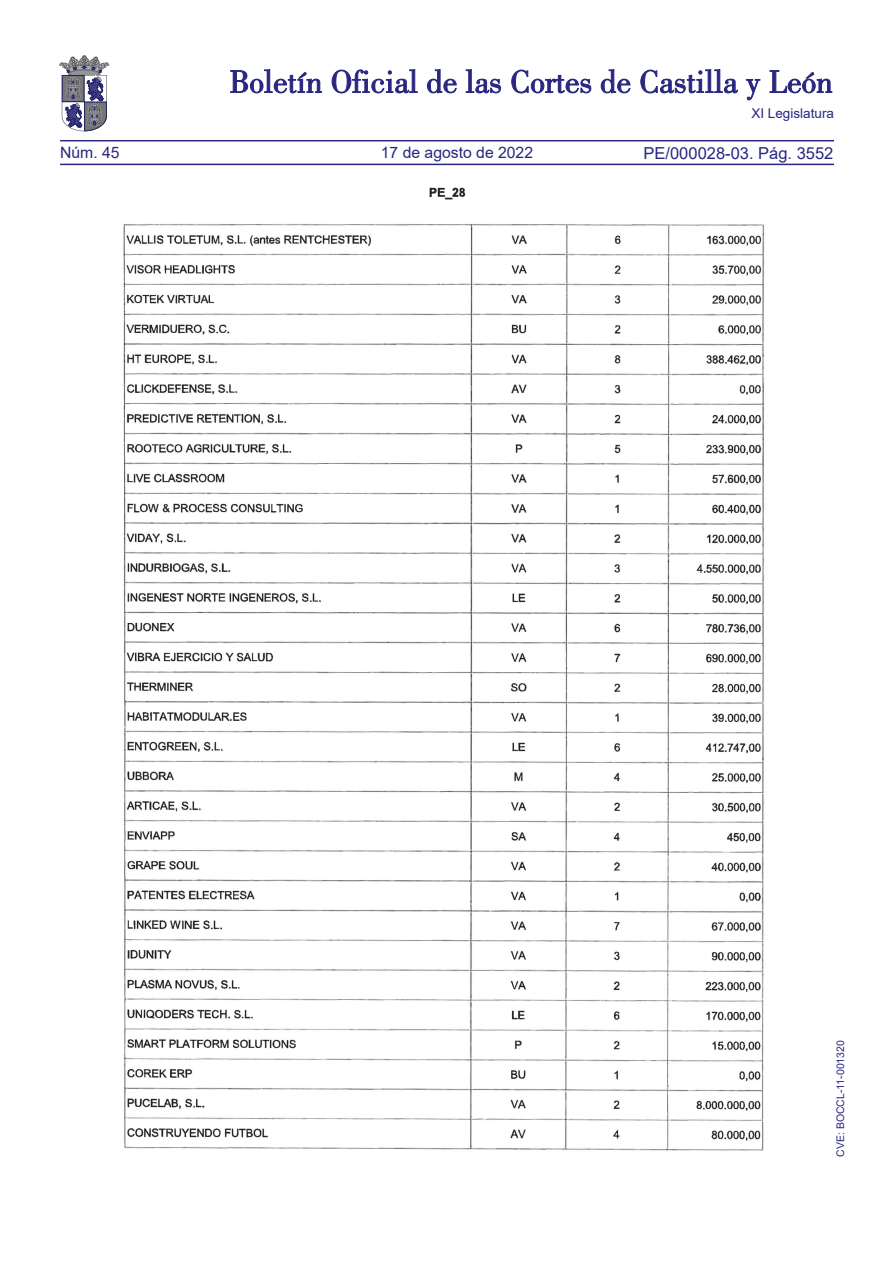
<style>
.page{position:relative;width:893px;height:1263px;background:#fff}
.page>*{position:absolute;margin:0;border:0;box-sizing:border-box;transform-origin:0 0}
.t1{font:16.5px "Arial";color:#292780}
.t2{font:15.75px "Arial";color:#292780}
.t3{font:13.5px "Arial";color:#292780}
.t4{font:10.5px "Arial";color:#292780}
</style>
<div class="page">
<hr style="left:60px;top:164px;width:774px;height:1px;background:#292780">
<hr style="left:60px;top:140px;width:774px;height:1px;background:#292780">
<svg style="left:230px;top:69px;width:92px;height:24px"></svg>
<svg style="left:332px;top:69px;width:86px;height:24px"></svg>
<svg style="left:427px;top:69px;width:30px;height:24px"></svg>
<svg style="left:466px;top:69px;width:35px;height:24px"></svg>
<svg style="left:511px;top:70px;width:80px;height:23px"></svg>
<svg style="left:601px;top:69px;width:29px;height:24px"></svg>
<svg style="left:640px;top:69px;width:98px;height:24px"></svg>
<svg style="left:746px;top:79px;width:14px;height:21px"></svg>
<svg style="left:770px;top:70px;width:62px;height:23px"></svg>
<svg style="left:60px;top:55px;width:49px;height:76px"></svg>
<img style="left:123px;top:187px;width:641px;height:964px">
<p class="t2" style="left:60px;top:142px;width:61px">Núm. 45</p>
<p class="t2" style="left:381px;top:142px;width:154px">17 de agosto de 2022</p>
<p class="t3" style="left:751px;top:104px;width:84px">XI Legislatura</p>
<p class="t1" style="left:643px;top:141px;width:191px">PE/000028-03. Pág. 3552</p>
<p class="t4" style="left:833px;top:1157px;width:118px;rotate:-90deg">CVE: BOCCL-11-001320</p>
</div>
